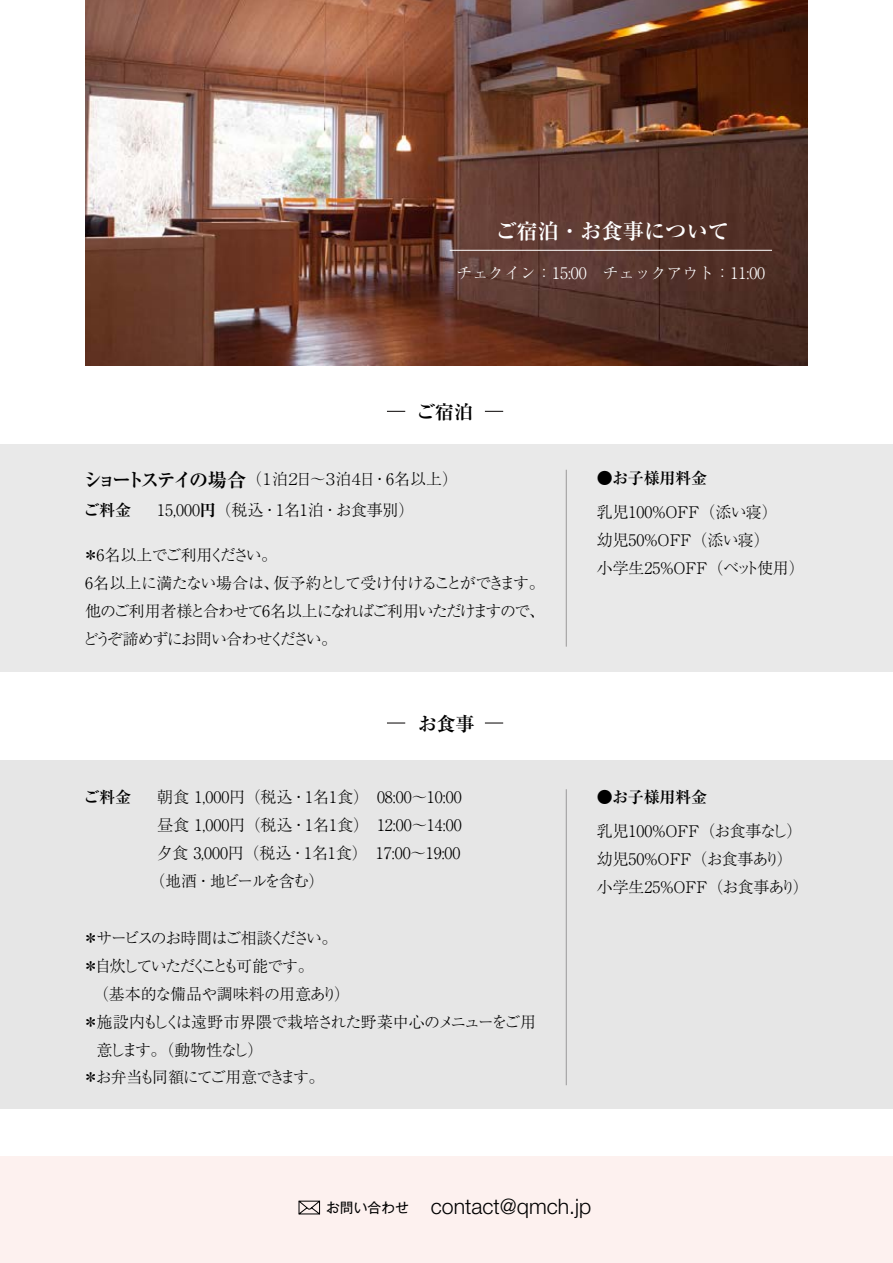
<style>
.page{position:relative;width:893px;height:1263px;background:#fff}
.page>*{position:absolute;margin:0;border:0;box-sizing:border-box;transform-origin:0 0}
.t1{font:300 21.3px "Helvetica Neue LT Std";color:#000}
.t2{font:700 21.3px "Ryumin Pro";color:#fff}
.t3{font:700 19.2px "Ryumin Pro";letter-spacing:-.16em;color:#000}
.t4{font:700 19.2px "Ryumin Pro";letter-spacing:-.14em;color:#000}
.t5{font:300 15.9px "Ryumin Pro";letter-spacing:-.035em;color:#000}
.t6{font:300 15.9px/27.9px "Ryumin Pro";color:#000}
.t7{font:300 15.9px/27.9px "Ryumin Pro";letter-spacing:-.075em;color:#000}
.t8{font:300 15.9px/27.9px "Ryumin Pro";letter-spacing:-.11em;color:#000}
.t9{font:300 15.9px/27.9px "Ryumin Pro";letter-spacing:-.065em;color:#000}
.t10{font:300 15.9px "Ryumin Pro";color:#fff}
.t11{font:700 15.9px "Ryumin Pro";letter-spacing:-.005em;color:#000}
.t12{font:300 15.9px "Ryumin Pro";letter-spacing:-.14em;color:#000}
.t13{font:300 15.9px/27.9px "Ryumin Pro";letter-spacing:-.125em;color:#000}
.t14{font:300 15.9px "Ryumin Pro";letter-spacing:-.095em;color:#000}
.t15{font:300 15.9px "Ryumin Pro";letter-spacing:-.175em;color:#000}
.t16{font:13.8px "Gothic MB101 Pro";color:#000}
.s1{font-weight:700;font-stretch:expanded}
</style>
<div class="page">
<div style="left:0;top:1157px;width:893px;height:106px;background:#fdf1ef"></div>
<svg style="left:298px;top:1200px;width:23px;height:15px"></svg>
<img style="left:85px;top:0;width:723px;height:366px">
<div style="left:0;top:445px;width:893px;height:227px;background:#e9e9e9"></div>
<div style="left:0;top:760px;width:893px;height:348px;background:#e6e6e6"></div>
<hr style="left:566px;top:789px;width:1px;height:296px;background:#9a9899">
<hr style="left:566px;top:470px;width:1px;height:177px;background:#9a9899">
<hr style="left:450px;top:250px;width:322px;height:1px;background:#fff">
<svg style="left:387px;top:411px;width:18px;height:1px"></svg>
<svg style="left:387px;top:723px;width:18px;height:1px"></svg>
<svg style="left:485px;top:411px;width:18px;height:1px"></svg>
<svg style="left:485px;top:723px;width:18px;height:1px"></svg>
<h1 class="t2" style="left:495px;top:214px;width:235px">ご宿泊・お食事について</h1>
<p class="t10" style="left:456px;top:260px;width:310px">チェクイン：15:00　チェックアウト：11:00</p>
<p class="t4" style="left:416px;top:396px;width:59px">ご宿泊</p>
<p class="t3" style="left:83px;top:464px;width:164px">ショートステイの場合</p>
<p class="t5" style="left:246px;top:467px;width:17px">（</p>
<p class="t5" style="left:372px;top:467px;width:88px">・6名以上(</p>
<p class="t5" style="left:272px;top:467px;width:17px">泊</p>
<p class="t5" style="left:335px;top:467px;width:17px">泊</p>
<p class="t5" style="left:296px;top:467px;width:31px">日〜</p>
<p class="t5" style="left:359px;top:467px;width:17px">日</p>
<p class="t5" style="left:259px;top:467px;width:17px">１</p>
<p class="t5" style="left:285px;top:467px;width:17px">２</p>
<p class="t5" style="left:322px;top:467px;width:17px">３</p>
<p class="t5" style="left:348px;top:467px;width:17px">４</p>
<p class="t11" style="left:84px;top:498px;width:49px">ご料金</p>
<p class="t5" style="left:157px;top:498px;width:182px">15,000<span class="s1">円</span>（税込・名1 泊1 ・</p>
<p class="t5" style="left:336px;top:498px;width:80px">お食事別(</p>
<p class="t8" style="left:274px;top:540px;width:273px;text-indent:-191px">＊6名以上でご利用ください。<br>仮予約として受け付けることができます。</p>
<p class="t7" style="left:82px;top:568px;width:464px">6名以上に満たない場合は、<br>他のご利用者様と合わせて6名以上になればご利用いただけますので、どうぞ諦めずにお問い合わせください。</p>
<p class="t4" style="left:418px;top:708px;width:58px">お食事</p>
<p class="t11" style="left:84px;top:785px;width:49px">ご料金</p>
<p class="t5" style="left:157px;top:785px;width:213px">朝食 1,000円（税込・名1 食1 (</p>
<p class="t5" style="left:157px;top:813px;width:213px">昼食 1,000円（税込・名1 食1 (</p>
<p class="t9" style="left:149px;top:838px;width:220px;text-indent:8px">夕食 3,000円（税込・名1 食1 (（地酒・地ビールを含む(</p>
<p class="t12" style="left:96px;top:925px;width:242px">サービスのお時間はご相談ください。</p>
<p class="t13" style="left:95px;top:923px;width:220px;text-indent:-12px">＊<br>自炊していただくことも可能です。</p>
<p class="t5" style="left:83px;top:953px;width:17px">＊</p>
<p class="t5" style="left:377px;top:785px;width:86px">08:00〜10:00</p>
<p class="t5" style="left:377px;top:813px;width:86px">12:00〜14:00</p>
<p class="t5" style="left:376px;top:841px;width:86px">17:00〜19:00</p>
<p class="t5" style="left:85px;top:981px;width:254px">　（基本的な備品や調味料の用意あり</p>
<p class="t5" style="left:83px;top:1009px;width:455px">＊施設内もしくは遠野市界隈で栽培された野菜中心のメニューをご用</p>
<p class="t15" style="left:97px;top:1037px;width:168px">意します。（動物性なし(</p>
<p class="t14" style="left:96px;top:1065px;width:230px">お弁当も同額にてご用意できます。</p>
<p class="t5" style="left:334px;top:981px;width:17px">(</p>
<p class="t5" style="left:83px;top:1065px;width:17px">＊</p>
<p class="t11" style="left:597px;top:465px;width:112px">●お子様用料金</p>
<p class="t6" style="left:597px;top:497px;width:209px">乳児100%OFF（添い寝(<br>幼児50%OFF（添い寝(<br>小学生25%OFF（ベット使用 (</p>
<p class="t11" style="left:597px;top:785px;width:112px">●お子様用料金</p>
<p class="t6" style="left:777px;top:816px;width:27px;text-indent:-180px">乳児100%OFF（お食事なし( (</p>
<p class="t6" style="left:597px;top:844px;width:185px">幼児50%OFF（お食事あり</p>
<p class="t6" style="left:597px;top:872px;width:201px">小学生25%OFF（お食事あり</p>
<p class="t5" style="left:793px;top:875px;width:17px">(</p>
<p class="t16" style="left:326px;top:1196px;width:84px">お問い合わせ</p>
<h1 class="t1" style="left:431px;top:1194px;width:162px">contact@qmch j p.</h1>
</div>
